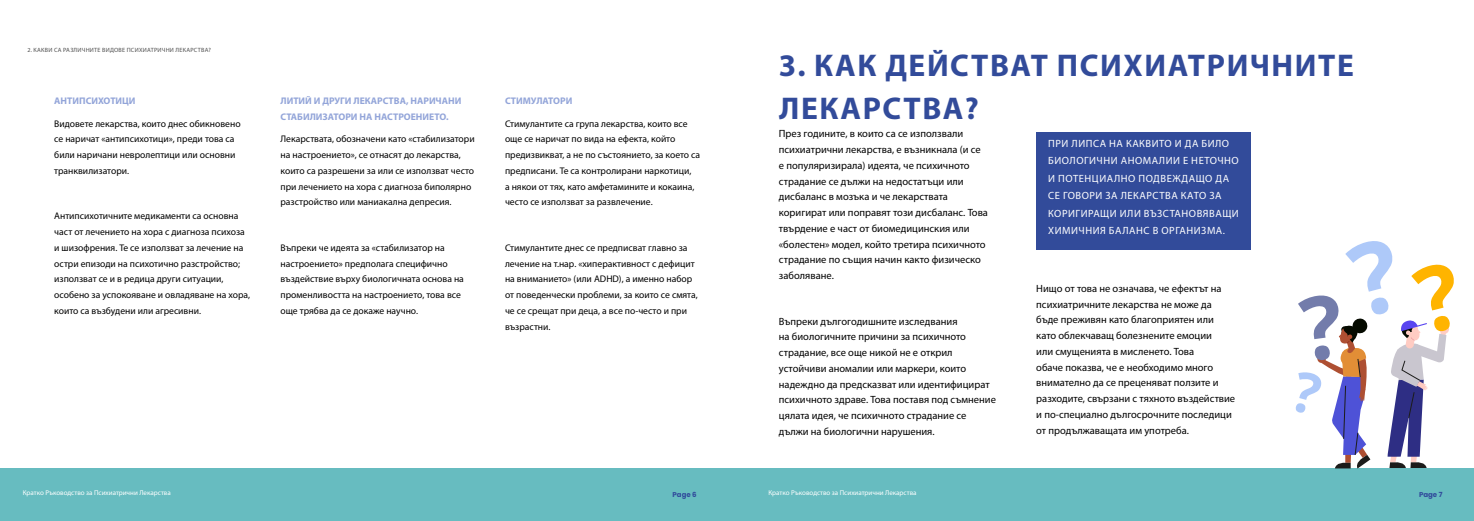
<style>
.page{position:relative;width:1474px;height:521px;background:#fff}
.page>*{position:absolute;margin:0;border:0;box-sizing:border-box;transform-origin:0 0}
.t1{font:700 31.5px/42.9px "Myriad Pro";letter-spacing:.05em;color:#324b9a}
.t2{font:10.5px/15.8px "Myriad Pro";color:#000}
.t3{font:10.5px/17.5px "Myriad Pro";letter-spacing:.05em;color:#fff}
.t4{font:9.62px/15.8px "Myriad Pro";color:#000}
.t5{font:700 9.62px/15.8px "Myriad Pro";color:#93a5d9}
.t6{font:7px "Myriad Pro";color:#fff}
.t7{font:700 7px "Poppins";color:#314b9b}
.t8{font:6.12px "Myriad Pro";letter-spacing:.04em;color:#4d4d4d}
</style>
<div class="page">
<div style="left:737px;top:468px;width:736px;height:53px;background:#67bcc0"></div>
<div style="left:0;top:468px;width:737px;height:53px;background:#67bcc0"></div>
<div style="left:1036px;top:132px;width:214px;height:117px;background:#324b9a"></div>
<svg style="left:1295px;top:241px;width:158px;height:227px"></svg>
<p class="t8" style="left:28px;top:46px;width:185px">2. КАКВИ СА РАЗЛИЧНИТЕ ВИДОВЕ ПСИХИАТРИЧНИ ЛЕКАРСТВА?</p>
<p class="t5" style="left:54px;top:93px;width:83px">АНТИПСИХОТИЦИ</p>
<p class="t4" style="left:54px;top:115px;width:188px">Видовете лекарства, които днес обикновено се наричат «антипсихотици», преди това са били наричани невролептици или основни транквилизатори.</p>
<p class="t4" style="left:54px;top:208px;width:197px">Антипсихотичните медикаменти са основна част от лечението на хора с диагноза психоза и шизофрения. Те се използват за лечение на остри епизоди на психотично разстройство; използват се и в редица други ситуации, особено за успокояване и овладяване на хора, които са възбудени или агресивни.</p>
<p class="t5" style="left:280px;top:92px;width:182px">ЛИТИЙ И ДРУГИ ЛЕКАРСТВА, НАРИЧАНИ<br>СТАБИЛИЗАТОРИ НА НАСТРОЕНИЕТО.</p>
<p class="t4" style="left:280px;top:131px;width:196px">Лекарствата, обозначени като «стабилизатори на настроението», се отнасят до лекарства, които са разрешени за или се използват често при лечението на хора с диагноза биполярно разстройство или маниакална депресия.</p>
<p class="t4" style="left:280px;top:240px;width:185px">Въпреки че идеята за «стабилизатор на настроението» предполага специфично въздействие върху биологичната основа на променливостта на настроението, това все още трябва да се докаже научно.</p>
<p class="t5" style="left:505px;top:92px;width:69px">СТИМУЛАТОРИ</p>
<p class="t4" style="left:505px;top:115px;width:197px">Стимулантите са група лекарства, които все още се наричат по вида на ефекта, който предизвикват, а не по състоянието, за което са предписани. Те са контролирани наркотици,<br>а някои от тях, като амфетамините и кокаина, често се използват за развлечение.</p>
<p class="t4" style="left:505px;top:240px;width:194px">Стимулантите днес се предписват главно за лечение на т.нар. «хиперактивност с дефицит на вниманието» (или ADHD), а именно набор от поведенчески проблеми, за които се смята, че се срещат при деца, а все по-често и при възрастни.</p>
<h1 class="t1" style="left:779px;top:43px;width:576px">3. КАК ДЕЙСТВАТ ПСИХИАТРИЧНИТЕ<br>ЛЕКАРСТВА?</h1>
<p class="t2" style="left:779px;top:126px;width:211px">През годините, в които са се използвали психиатрични лекарства, е възникнала (и се е популяризирала) идеята, че психичното страдание се дължи на недостатъци или дисбаланс в мозъка и че лекарствата коригират или поправят този дисбаланс. Това твърдение е част от биомедицинския или «болестен» модел, който третира психичното страдание по същия начин както физическо заболяване.</p>
<p class="t2" style="left:779px;top:313px;width:219px">Въпреки дългогодишните изследвания<br>на биологичните причини за психичното страдание, все още никой не е открил устойчиви аномалии или маркери, които надеждно да предсказват или идентифицират психичното здраве. Това поставя под съмнение цялата идея, че психичното страдание се дължи на биологични нарушения.</p>
<p class="t3" style="left:1048px;top:134px;width:192px">ПРИ ЛИПСА НА КАКВИТО И ДА БИЛО<br>БИОЛОГИЧНИ АНОМАЛИИ Е НЕТОЧНО<br>И ПОТЕНЦИАЛНО ПОДВЕЖДАЩО ДА<br>СЕ ГОВОРИ ЗА ЛЕКАРСТВА КАТО ЗА<br>КОРИГИРАЩИ ИЛИ ВЪЗСТАНОВЯВАЩИ<br>ХИМИЧНИЯ БАЛАНС В ОРГАНИЗМА.</p>
<p class="t2" style="left:1036px;top:280px;width:200px">Нищо от това не означава, че ефектът на психиатричните лекарства не може да бъде преживян като благоприятен или като облекчаващ болезнените емоции<br>или смущенията в мисленето. Това<br>обаче показва, че е необходимо много внимателно да се преценяват ползите и разходите, свързани с тяхното въздействие и по-специално дългосрочните последици от продължаващата им употреба.</p>
<p class="t6" style="left:23px;top:488px;width:150px">Кратко Ръководство за Психиатрични Лекарства</p>
<p class="t7" style="left:672px;top:491px;width:26px">Page 6</p>
<p class="t6" style="left:768px;top:488px;width:150px">Кратко Ръководство за Психиатрични Лекарства</p>
<p class="t7" style="left:1418px;top:491px;width:25px">Page 7</p>
</div>
